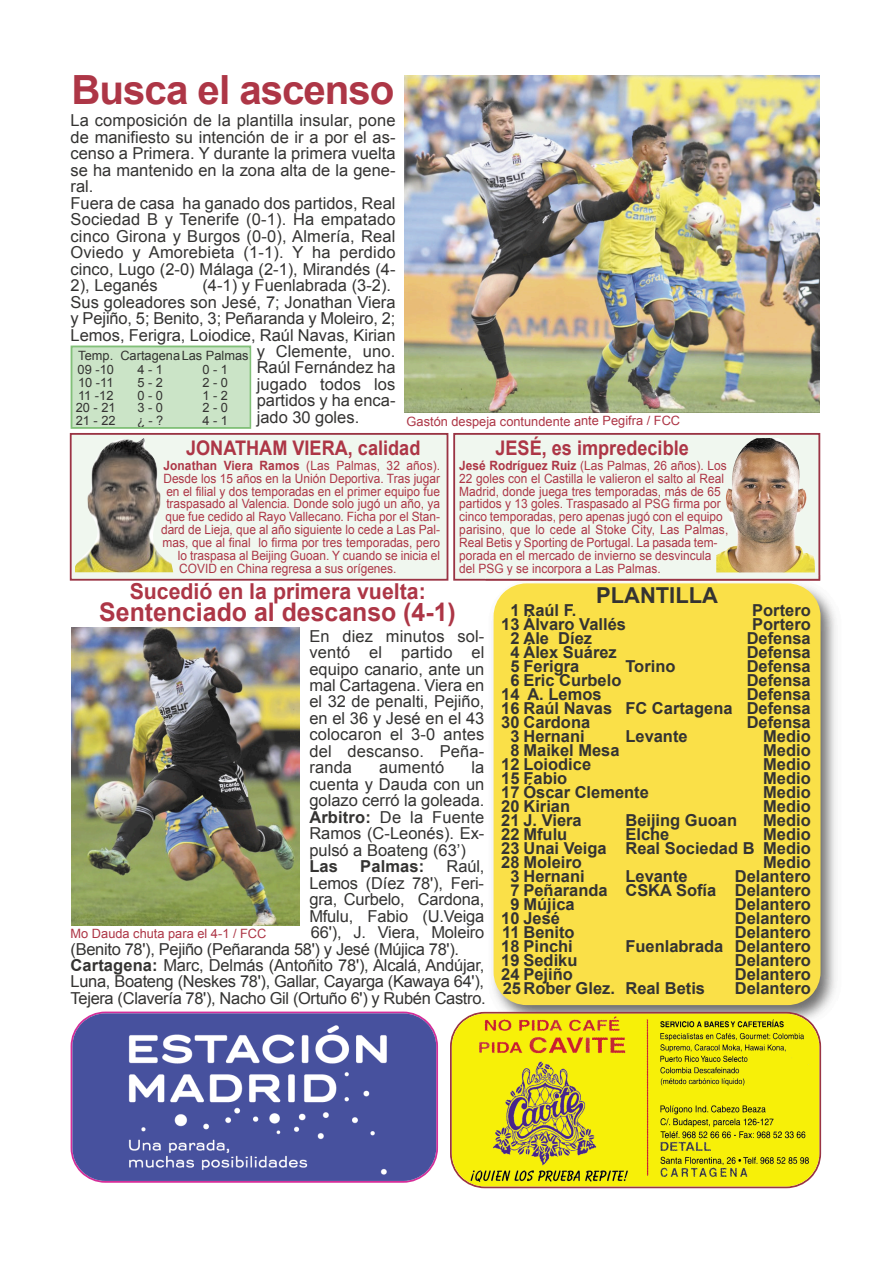
<style>
.page{position:relative;width:893px;height:1263px;background:#fff}
.page>*{position:absolute;margin:0;border:0;box-sizing:border-box;transform-origin:0 0}
.t1{font:700 40.2px "Arial";letter-spacing:-.025em;color:#ad3646}
.t2{font:700 25.65px "Arial";color:#ad3646}
.t3{font:700 21.9px "Arial";color:#ad3646}
.t4{font:700 21.9px "Arial";color:#343332}
.t5{font:700 20.1px "Arial";color:#ad3646;scale:.9 1}
.t6{font:16.5px/16.5px "Arial";color:#343332;text-align:justify}
.t7{font:700 16.5px/14px "Arial";color:#343332;text-align:justify}
.t8{font:16.5px "Arial";letter-spacing:-.02em;color:#343332}
.t9{font:12.75px/12.8px "Arial";color:#ad3646;scale:.93 1}
.t10{font:12.75px/14.2px "Arial";color:#343332}
.t11{font:12.75px "Arial";color:#ad3646}
.s1{font-weight:700}
</style>
<div class="page">
<img style="left:405px;top:75px;width:414px;height:337px">
<div style="left:455px;top:435px;width:363px;height:144px;background:#f0f7ef"></div>
<div style="left:453px;top:433px;width:367px;height:148px;border:2px solid #9a3444"></div>
<div style="left:72px;top:435px;width:374px;height:144px;background:#f0f7ef"></div>
<div style="left:70px;top:433px;width:378px;height:148px;border:2px solid #9a3444"></div>
<img style="left:716px;top:438px;width:98px;height:134px">
<img style="left:76px;top:438px;width:97px;height:134px">
<img style="left:71px;top:628px;width:228px;height:298px">
<img style="left:485px;top:575px;width:351px;height:437px">
<img style="left:485px;top:575px;width:335px;height:6px">
<img style="left:485px;top:575px;width:174px;height:1px">
<div style="left:493px;top:583px;width:327px;height:422px;background:#fae048"></div>
<div style="left:72px;top:347px;width:177px;height:80px;background:#cbe4c7"></div>
<div style="left:71px;top:346px;width:180px;height:83px;border:2px solid #82c079"></div>
<svg style="left:450px;top:1012px;width:371px;height:176px"></svg>
<img style="left:452px;top:1014px;width:367px;height:172px">
<svg style="left:71px;top:1012px;width:367px;height:171px"></svg>
<img style="left:73px;top:1013px;width:363px;height:168px">
<h1 class="t1" style="left:72px;top:68px;width:324px">Busca el ascenso</h1>
<p class="t6" style="left:71px;top:112px;width:326px;text-align:left">La composición de la plantilla insular, pone de manifiesto su intención de ir a por el as&shy;censo a Primera. Y durante la primera vuelta se ha mantenido en la zona alta de la gene&shy;ral.<br>Fuera de casa ha ganado dos partidos, Real Sociedad B y Tenerife (0-1). Ha empatado cinco Girona y Burgos (0-0), Almería, Real Oviedo y Amorebieta (1-1). Y ha perdido cinco, Lugo (2-0) Málaga (2-1), Mirandés (4- 2), Leganés</p>
<p class="t6" style="left:202px;top:277px;width:190px">(4-1) y Fuenlabrada (3-2).</p>
<p class="t6" style="left:71px;top:294px;width:326px">Sus goleadores son Jesé, 7; Jonathan Viera</p>
<p class="t6" style="left:71px;top:310px;width:326px">y Pejiño, 5; Benito, 3; Peñaranda y Moleiro, 2;</p>
<p class="t6" style="left:71px;top:327px;width:326px">Lemos, Ferigra, Loiodice, Raúl Navas, Kirian</p>
<p class="t6" style="left:257px;top:343px;width:140px">y Clemente, uno.</p>
<p class="t6" style="left:257px;top:359px;width:140px">Raúl Fernández ha</p>
<p class="t6" style="left:257px;top:376px;width:140px">jugado todos los</p>
<p class="t6" style="left:257px;top:392px;width:140px">partidos y ha enca-</p>
<p class="t6" style="left:257px;top:409px;width:104px">jado 30 goles.</p>
<p class="t11" style="left:406px;top:414px;width:275px">Gastón despeja contundente ante Pegifra / FCC</p>
<p class="t9" style="left:459px;top:459px;width:291px"><span class="s1">Jesé Rodríguez Ruiz</span> (Las Palmas, 26 años). Los 22 goles con el Castilla le valieron el salto al Real Madrid, donde juega tres temporadas, más de 65 partidos y 13 goles. Traspasado al PSG firma por cinco temporadas, pero apenas jugó con el equipo parisino, que lo cede al Stoke City, Las Palmas, Real Betis y Sporting de Portugal. La pasada tem&shy;porada en el mercado de invierno se desvincula del PSG y se incorpora a Las Palmas.</p>
<p class="t10" style="left:78px;top:348px;width:172px">Temp. CartagenaLas Palmas<br>09 -10</p>
<p class="t10" style="left:137px;top:363px;width:27px">4 - 1</p>
<p class="t10" style="left:202px;top:363px;width:27px">0 - 1</p>
<p class="t10" style="left:78px;top:375px;width:37px">10 -11</p>
<p class="t10" style="left:137px;top:375px;width:27px">5 - 2</p>
<p class="t10" style="left:202px;top:375px;width:27px">2 - 0</p>
<p class="t10" style="left:78px;top:388px;width:37px">11 -12</p>
<p class="t10" style="left:137px;top:388px;width:27px">0 - 0</p>
<p class="t10" style="left:202px;top:388px;width:27px">1 - 2</p>
<p class="t10" style="left:76px;top:401px;width:41px">20 - 21</p>
<p class="t10" style="left:137px;top:401px;width:27px">3 - 0</p>
<p class="t10" style="left:202px;top:401px;width:27px">2 - 0</p>
<p class="t10" style="left:76px;top:414px;width:41px">21 - 22</p>
<p class="t10" style="left:137px;top:414px;width:28px">¿ - ?</p>
<p class="t10" style="left:202px;top:414px;width:27px">4 - 1</p>
<p class="t5" style="left:495px;top:436px;width:216px">JESÉ, es impredecible</p>
<p class="t5" style="left:186px;top:436px;width:262px">JONATHAM VIERA, calidad</p>
<p class="t9" style="left:163px;top:459px;width:299px"><span class="s1">Jonathan Viera Ramos</span> (Las Palmas, 32 años).</p>
<p class="t9" style="left:163px;top:472px;width:299px">Desde los 15 años en la Unión Deportiva. Tras jugar</p>
<p class="t9" style="left:166px;top:485px;width:296px">en el filial y dos temporadas en el primer equipo fue</p>
<p class="t9" style="left:166px;top:498px;width:296px">traspasado al Valencia. Donde solo jugó un año, ya</p>
<p class="t9" style="left:165px;top:511px;width:297px">que fue cedido al Rayo Vallecano. Ficha por el Stan-</p>
<p class="t9" style="left:161px;top:523px;width:301px">dard de Lieja, que al año siguiente lo cede a Las Pal-</p>
<p class="t9" style="left:163px;top:536px;width:300px">mas, que al final lo firma por tres temporadas, pero</p>
<p class="t9" style="left:178px;top:549px;width:283px">lo traspasa al Beijing Guoan. Y cuando se inicia el</p>
<p class="t9" style="left:179px;top:562px;width:235px">COVID en China regresa a sus orígenes.</p>
<h3 class="t3" style="left:130px;top:580px;width:297px">Sucedió en la primera vuelta:</h3>
<h2 class="t2" style="left:99px;top:598px;width:358px">Sentenciado al descanso (4-1)</h2>
<p class="t6" style="left:309px;top:628px;width:176px">En diez minutos sol&shy;ventó el partido el equipo canario, ante un mal Cartagena. Viera en el 32 de penalti, Pejiño, en el 36 y Jesé en el 43 colocaron el 3-0 antes del descanso. Peña&shy;randa</p>
<p class="t6" style="left:379px;top:759px;width:67px">aumentó</p>
<p class="t6" style="left:309px;top:759px;width:176px;text-indent:162px">la cuenta y Dauda con un golazo cerró la goleada.<br><span class="s1">Árbitro:</span> De la Fuente Ramos (C-Leonés). Ex&shy;pulsó a Boateng (63’)</p>
<p class="t7" style="left:309px;top:860px;width:30px">Las</p>
<p class="t7" style="left:360px;top:860px;width:66px">Palmas:</p>
<p class="t6" style="left:446px;top:858px;width:39px">Raúl,</p>
<p class="t6" style="left:309px;top:875px;width:176px">Lemos (Díez 78'), Feri-</p>
<p class="t6" style="left:309px;top:891px;width:176px">gra, Curbelo, Cardona,</p>
<p class="t6" style="left:309px;top:908px;width:176px">Mfulu, Fabio (U.Veiga</p>
<p class="t6" style="left:311px;top:924px;width:175px">66'), J. Viera, Moleiro</p>
<p class="t8" style="left:71px;top:940px;width:390px">(Benito 78'), Pejiño (Peñaranda 58') y Jesé (Mújica 78').</p>
<p class="t6" style="left:71px;top:957px;width:415px"><span class="s1">Cartagena:</span> Marc, Delmás (Antoñito 78'), Alcalá, Andújar,</p>
<p class="t8" style="left:71px;top:973px;width:415px">Luna, Boateng (Neskes 78'), Gallar, Cayarga (Kawaya 64'),</p>
<p class="t8" style="left:71px;top:989px;width:416px">Tejera (Clavería 78'), Nacho Gil (Ortuño 6') y Rubén Castro.</p>
<p class="t11" style="left:71px;top:927px;width:197px">Mo Dauda chuta para el 4-1 / FCC</p>
<h3 class="t4" style="left:596px;top:583px;width:123px">PLANTILLA</h3>
<p class="t7" style="left:510px;top:603px;width:68px">1 Raúl F.</p>
<p class="t7" style="left:752px;top:603px;width:60px">Portero</p>
<p class="t7" style="left:501px;top:617px;width:126px">13 Álvaro Vallés</p>
<p class="t7" style="left:752px;top:617px;width:60px">Portero</p>
<p class="t7" style="left:510px;top:631px;width:83px">2 Ale Díez</p>
<p class="t7" style="left:746px;top:631px;width:66px">Defensa</p>
<p class="t7" style="left:510px;top:645px;width:108px">4 Álex Suárez</p>
<p class="t7" style="left:746px;top:645px;width:66px">Defensa</p>
<p class="t7" style="left:510px;top:659px;width:70px">5 Ferigra</p>
<p class="t7" style="left:625px;top:659px;width:52px">Torino</p>
<p class="t7" style="left:746px;top:659px;width:66px">Defensa</p>
<p class="t7" style="left:510px;top:673px;width:112px">6 Eric Curbelo</p>
<p class="t7" style="left:746px;top:673px;width:66px">Defensa</p>
<p class="t7" style="left:501px;top:687px;width:102px">14 A. Lemos</p>
<p class="t7" style="left:501px;top:687px;width:311px;text-indent:245px">Defensa 16 Raúl Navas FC Cartagena Defensa 30 Cardona</p>
<p class="t7" style="left:746px;top:715px;width:66px">Defensa</p>
<p class="t7" style="left:510px;top:729px;width:76px">3 Hernani</p>
<p class="t7" style="left:625px;top:729px;width:64px">Levante</p>
<p class="t7" style="left:763px;top:729px;width:49px">Medio</p>
<p class="t7" style="left:510px;top:743px;width:111px">8 Maikel Mesa</p>
<p class="t7" style="left:763px;top:743px;width:49px">Medio</p>
<p class="t7" style="left:501px;top:757px;width:91px">12 Loiodice</p>
<p class="t7" style="left:763px;top:757px;width:49px">Medio</p>
<p class="t7" style="left:501px;top:771px;width:68px">15 Fabio</p>
<p class="t7" style="left:763px;top:771px;width:49px">Medio</p>
<p class="t7" style="left:501px;top:785px;width:149px">17 Óscar Clemente</p>
<p class="t7" style="left:763px;top:785px;width:49px">Medio</p>
<p class="t7" style="left:501px;top:799px;width:70px">20 Kirian</p>
<p class="t7" style="left:763px;top:799px;width:49px">Medio</p>
<p class="t7" style="left:501px;top:813px;width:82px">21 J. Viera</p>
<p class="t7" style="left:625px;top:813px;width:113px">Beijing Guoan</p>
<p class="t7" style="left:763px;top:813px;width:49px">Medio</p>
<p class="t7" style="left:501px;top:827px;width:68px">22 Mfulu</p>
<p class="t7" style="left:625px;top:827px;width:45px">Elche</p>
<p class="t7" style="left:501px;top:827px;width:311px;text-indent:262px">Medio 23 Unai Veiga Real Sociedad B Medio 28 Moleiro</p>
<p class="t7" style="left:763px;top:855px;width:49px">Medio</p>
<p class="t7" style="left:510px;top:869px;width:76px">3 Hernani</p>
<p class="t7" style="left:625px;top:869px;width:64px">Levante</p>
<p class="t7" style="left:510px;top:869px;width:302px;text-indent:224px">Delantero 7 Peñaranda CSKA Sofía Delantero 9 Mújica</p>
<p class="t7" style="left:734px;top:897px;width:77px">Delantero</p>
<p class="t7" style="left:501px;top:911px;width:60px">10 Jesé</p>
<p class="t7" style="left:734px;top:911px;width:77px">Delantero</p>
<p class="t7" style="left:502px;top:925px;width:74px">11 Benito</p>
<p class="t7" style="left:734px;top:925px;width:77px">Delantero</p>
<p class="t7" style="left:501px;top:939px;width:73px">18 Pinchi</p>
<p class="t7" style="left:625px;top:939px;width:187px">Fuenlabrada Delantero</p>
<p class="t7" style="left:501px;top:953px;width:78px">19 Sediku</p>
<p class="t7" style="left:734px;top:953px;width:77px">Delantero</p>
<p class="t7" style="left:501px;top:967px;width:73px">24 Pejiño</p>
<p class="t7" style="left:734px;top:967px;width:77px">Delantero</p>
<p class="t7" style="left:502px;top:981px;width:204px">25Rober Glez. Real Betis</p>
<p class="t7" style="left:734px;top:981px;width:77px">Delantero</p>
</div>
